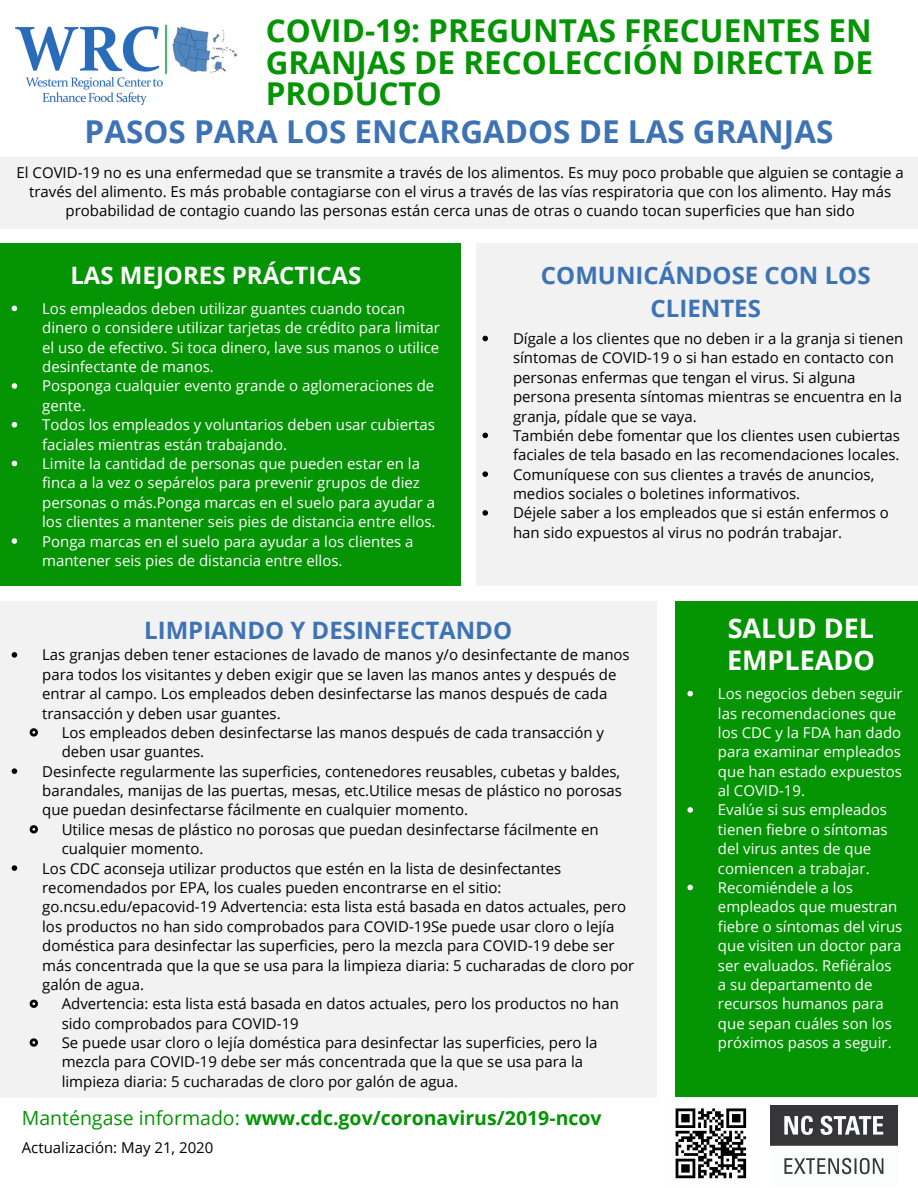
<style>
.page{position:relative;width:918px;height:1188px;background:#fff}
.page>*{position:absolute;margin:0;border:0;box-sizing:border-box;transform-origin:0 0}
.t1{font:700 31.5px/31.5px "Open Sans";color:#049404;text-align:justify}
.t2{font:700 31.5px "Open Sans";color:#3d73b5}
.t3{font:700 27px/32.2px "Open Sans";color:#fff}
.t4{font:700 24px/33.2px "Open Sans";color:#3d73b5;text-align:center}
.t5{font:700 24px "Open Sans";color:#fff}
.t6{font:700 19.5px "Open Sans";color:#049404}
.t7{font:15px/19.4px "Open Sans";color:#000}
.t8{font:15px/19.4px "Open Sans";color:#fff}
.s1{font-weight:400}
</style>
<div class="page">
<img style="left:15px;top:24px;width:222px;height:81px">
<div style="left:675px;top:601px;width:243px;height:496px;background:#049404"></div>
<div style="left:477px;top:243px;width:441px;height:343px;background:#f2f2f2"></div>
<svg style="left:482px;top:336px;width:6px;height:5px"></svg>
<svg style="left:482px;top:433px;width:6px;height:5px"></svg>
<svg style="left:482px;top:471px;width:6px;height:6px"></svg>
<svg style="left:482px;top:510px;width:6px;height:6px"></svg>
<div style="left:0;top:601px;width:656px;height:497px;background:#f2f2f2"></div>
<svg style="left:12px;top:652px;width:5px;height:6px"></svg>
<svg style="left:29px;top:728px;width:9px;height:9px"></svg>
<svg style="left:12px;top:768px;width:5px;height:6px"></svg>
<svg style="left:29px;top:825px;width:9px;height:9px"></svg>
<svg style="left:12px;top:865px;width:5px;height:6px"></svg>
<svg style="left:29px;top:999px;width:9px;height:9px"></svg>
<svg style="left:29px;top:1038px;width:9px;height:9px"></svg>
<svg style="left:687px;top:691px;width:6px;height:5px"></svg>
<svg style="left:687px;top:807px;width:6px;height:6px"></svg>
<svg style="left:687px;top:885px;width:6px;height:5px"></svg>
<div style="left:0;top:243px;width:461px;height:343px;background:#049404"></div>
<svg style="left:12px;top:306px;width:5px;height:5px"></svg>
<svg style="left:12px;top:383px;width:5px;height:6px"></svg>
<svg style="left:12px;top:422px;width:5px;height:5px"></svg>
<svg style="left:12px;top:461px;width:5px;height:5px"></svg>
<svg style="left:12px;top:538px;width:5px;height:6px"></svg>
<img style="left:675px;top:1108px;width:72px;height:71px">
<img style="left:770px;top:1106px;width:127px;height:69px">
<div style="left:0;top:158px;width:918px;height:71px;background:#f2f2f2"></div>
<h1 class="t1" style="left:266px;top:14px;width:609px">COVID-19: PREGUNTAS FRECUENTES EN GRANJAS DE RECOLECCIÓN DIRECTA DE PRODUCTO</h1>
<h1 class="t2" style="left:85px;top:109px;width:750px">PASOS PARA LOS ENCARGADOS DE LAS GRANJAS</h1>
<p class="t7" style="left:17px;top:162px;width:889px;text-align:center">El COVID-19 no es una enfermedad que se transmite a través de los alimentos. Es muy poco probable que alguien se contagie a través del alimento. Es más probable contagiarse con el virus a través de las vías respiratoria que con los alimento. Hay más probabilidad de contagio cuando las personas están cerca unas de otras o cuando tocan superficies que han sido</p>
<h3 class="t5" style="left:70px;top:258px;width:292px">LAS MEJORES PRÁCTICAS</h3>
<p class="t8" style="left:42px;top:298px;width:399px">Los empleados deben utilizar guantes cuando tocan dinero o considere utilizar tarjetas de crédito para limitar el uso de efectivo. Si toca dinero, lave sus manos o utilice desinfectante de manos.<br>Posponga cualquier evento grande o aglomeraciones de gente.<br>Todos los empleados y voluntarios deben usar cubiertas faciales mientras están trabajando.<br>Limite la cantidad de personas que pueden estar en la finca a la vez o sepárelos para prevenir grupos de diez personas o más.Ponga marcas en el suelo para ayudar a los clientes a mantener seis pies de distancia entre ellos.<br>Ponga marcas en el suelo para ayudar a los clientes a mantener seis pies de distancia entre ellos.</p>
<h3 class="t4" style="left:541px;top:258px;width:331px">COMUNICÁNDOSE CON LOS<br>CLIENTES</h3>
<p class="t7" style="left:513px;top:329px;width:392px">Dígale a los clientes que no deben ir a la granja si tienen síntomas de COVID-19 o si han estado en contacto con personas enfermas que tengan el virus. Si alguna persona presenta síntomas mientras se encuentra en la granja, pídale que se vaya.<br>También debe fomentar que los clientes usen cubiertas faciales de tela basado en las recomendaciones locales.<br>Comuníquese con sus clientes a través de anuncios, medios sociales o boletines informativos.<br>Déjele saber a los empleados que si están enfermos o han sido expuestos al virus no podrán trabajar.</p>
<h3 class="t4" style="left:144px;top:613px;width:369px">LIMPIANDO Y DESINFECTANDO</h3>
<p class="t7" style="left:42px;top:645px;width:589px">Las granjas deben tener estaciones de lavado de manos y/o desinfectante de manos</p>
<p class="t7" style="left:42px;top:664px;width:576px">para todos los visitantes y deben exigir que se laven las manos antes y después de</p>
<p class="t7" style="left:42px;top:684px;width:567px">entrar al campo. Los empleados deben desinfectarse las manos después de cada</p>
<p class="t7" style="left:42px;top:703px;width:240px">transacción y deben usar guantes.</p>
<p class="t7" style="left:62px;top:722px;width:544px">Los empleados deben desinfectarse las manos después de cada transacción y</p>
<p class="t7" style="left:62px;top:742px;width:144px">deben usar guantes.</p>
<p class="t7" style="left:42px;top:761px;width:580px">Desinfecte regularmente las superficies, contenedores reusables, cubetas y baldes,</p>
<p class="t7" style="left:42px;top:781px;width:581px">barandales, manijas de las puertas, mesas, etc.Utilice mesas de plástico no porosas</p>
<p class="t7" style="left:42px;top:800px;width:427px">que puedan desinfectarse fácilmente en cualquier momento.</p>
<p class="t7" style="left:62px;top:819px;width:538px">Utilice mesas de plástico no porosas que puedan desinfectarse fácilmente en</p>
<p class="t7" style="left:62px;top:839px;width:143px">cualquier momento.</p>
<p class="t7" style="left:42px;top:858px;width:521px">Los CDC aconseja utilizar productos que estén en la lista de desinfectantes</p>
<p class="t7" style="left:42px;top:878px;width:461px">recomendados por EPA, los cuales pueden encontrarse en el sitio:</p>
<p class="t7" style="left:42px;top:897px;width:585px">go.ncsu.edu/epacovid-19 Advertencia: esta lista está basada en datos actuales, pero</p>
<p class="t7" style="left:42px;top:916px;width:574px">los productos no han sido comprobados para COVID-19Se puede usar cloro o lejía</p>
<p class="t7" style="left:42px;top:936px;width:574px">doméstica para desinfectar las superficies, pero la mezcla para COVID-19 debe ser</p>
<p class="t7" style="left:42px;top:955px;width:594px">más concentrada que la que se usa para la limpieza diaria: 5 cucharadas de cloro por</p>
<p class="t7" style="left:42px;top:974px;width:103px">galón de agua.</p>
<p class="t7" style="left:62px;top:994px;width:559px">Advertencia: esta lista está basada en datos actuales, pero los productos no han</p>
<p class="t7" style="left:62px;top:1013px;width:239px">sido comprobados para COVID-19</p>
<p class="t7" style="left:62px;top:1033px;width:537px">Se puede usar cloro o lejía doméstica para desinfectar las superficies, pero la</p>
<p class="t7" style="left:62px;top:1052px;width:523px">mezcla para COVID-19 debe ser más concentrada que la que se usa para la</p>
<p class="t7" style="left:62px;top:1071px;width:398px">limpieza diaria: 5 cucharadas de cloro por galón de agua.</p>
<h3 class="t6" style="left:22px;top:1104px;width:581px"><span class="s1">Manténgase informado:</span> www.cdc.gov/coronavirus/2019-ncov</h3>
<p class="t7" style="left:22px;top:1137px;width:193px">Actualización: May 21, 2020</p>
<h2 class="t3" style="left:727px;top:611px;width:149px">SALUD DEL<br>EMPLEADO</h2>
<p class="t8" style="left:718px;top:684px;width:186px">Los negocios deben seguir las recomendaciones que los CDC y la FDA han dado para examinar empleados que han estado expuestos al COVID-19.<br>Evalúe si sus empleados tienen fiebre o síntomas del virus antes de que comiencen a trabajar.<br>Recomiéndele a los empleados que muestran fiebre o síntomas del virus que visiten un doctor para ser evaluados. Refiéralos a su departamento de recursos humanos para que sepan cuáles son los próximos pasos a seguir.</p>
</div>
